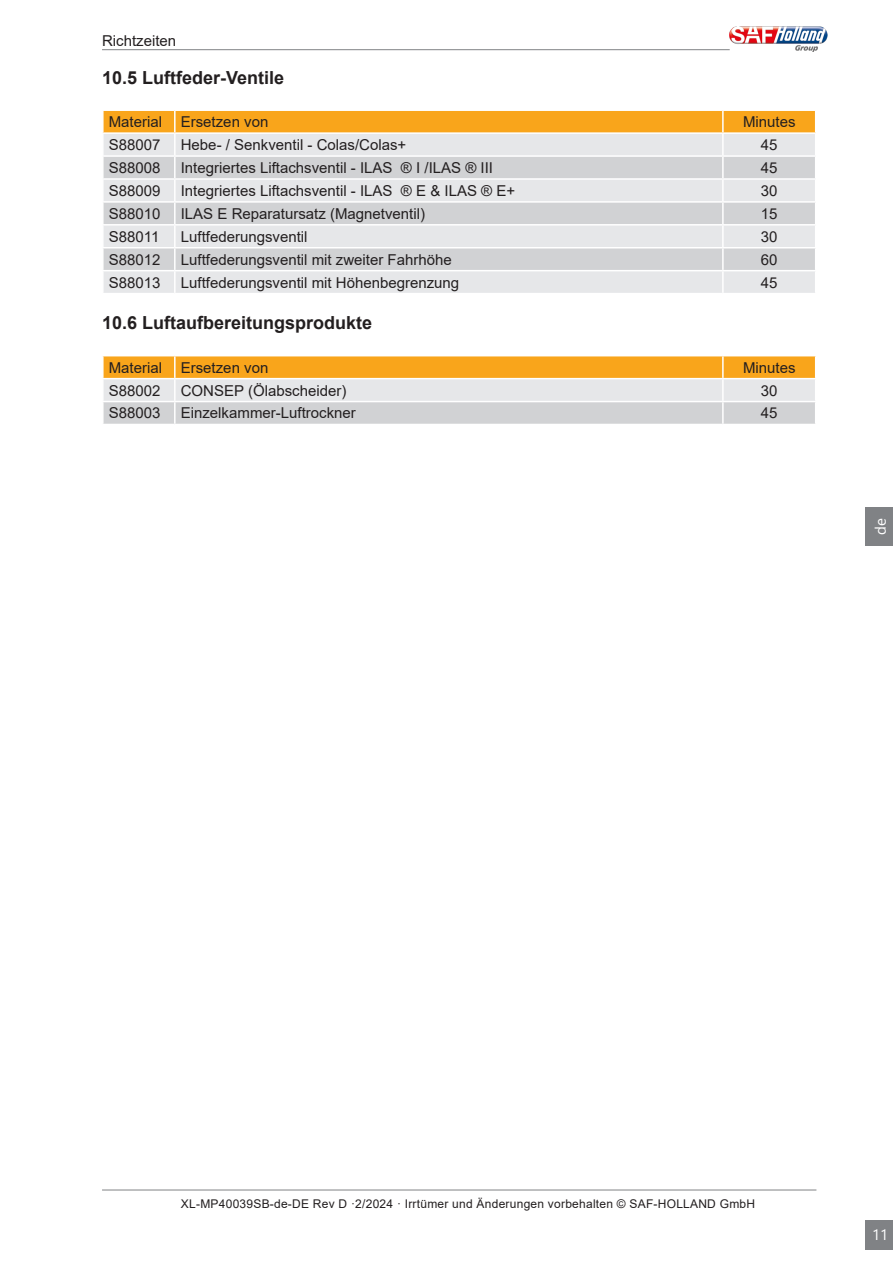
<style>
.page{position:relative;width:893px;height:1263px;background:#fff}
.page>*{position:absolute;margin:0;border:0;box-sizing:border-box;transform-origin:0 0}
.t1{font:700 18px "Arial";color:#231f20}
.t2{font:15px "Arial";color:#231f20}
.t3{font:15px "Segoe UI";color:#fff}
.t4{font:12px "Arial";letter-spacing:.02em;color:#231f20}
</style>
<div class="page">
<hr style="left:102px;top:49px;width:628px;height:1px;background:#808285">
<img style="left:730px;top:26px;width:98px;height:25px">
<hr style="left:102px;top:1189px;width:714px;height:1px;background:#808285">
<div style="left:865px;top:1220px;width:28px;height:29px;background:#808285"></div>
<div style="left:865px;top:507px;width:28px;height:39px;background:#808285"></div>
<svg style="left:103px;top:110px;width:713px;height:183px;background:#e2d9cb"></svg>
<svg style="left:103px;top:356px;width:713px;height:68px;background:#e6cda3"></svg>
<p class="t2" style="left:102px;top:30px;width:76px">Richtzeiten</p>
<p class="t1" style="left:102px;top:65px;width:184px">10.5 Luftfeder-Ventile</p>
<p class="t2" style="left:109px;top:112px;width:55px">Material</p>
<p class="t2" style="left:181px;top:112px;width:89px">Ersetzen von</p>
<p class="t2" style="left:743px;top:112px;width:54px">Minutes</p>
<p class="t2" style="left:109px;top:134px;width:53px">S88007</p>
<p class="t2" style="left:181px;top:134px;width:227px">Hebe- / Senkventil - Colas/Colas+</p>
<p class="t2" style="left:761px;top:134px;width:18px">45</p>
<p class="t2" style="left:109px;top:157px;width:53px">S88008</p>
<p class="t2" style="left:181px;top:157px;width:314px">Integriertes Liftachsventil - ILAS ® I /ILAS ® III</p>
<p class="t2" style="left:761px;top:157px;width:18px">45</p>
<p class="t2" style="left:109px;top:180px;width:53px">S88009</p>
<p class="t2" style="left:181px;top:180px;width:336px">Integriertes Liftachsventil - ILAS ® E &amp; ILAS ® E+</p>
<p class="t2" style="left:761px;top:180px;width:18px">30</p>
<p class="t2" style="left:109px;top:203px;width:53px">S88010</p>
<p class="t2" style="left:181px;top:203px;width:246px">ILAS E Reparatursatz (Magnetventil)</p>
<p class="t2" style="left:761px;top:203px;width:18px">15</p>
<p class="t2" style="left:109px;top:226px;width:52px">S88011</p>
<p class="t2" style="left:181px;top:226px;width:128px">Luftfederungsventil</p>
<p class="t2" style="left:761px;top:226px;width:18px">30</p>
<p class="t2" style="left:109px;top:249px;width:53px">S88012</p>
<p class="t2" style="left:181px;top:249px;width:272px">Luftfederungsventil mit zweiter Fahrhöhe</p>
<p class="t2" style="left:761px;top:249px;width:18px">60</p>
<p class="t2" style="left:109px;top:272px;width:53px">S88013</p>
<p class="t2" style="left:181px;top:272px;width:280px">Luftfederungsventil mit Höhenbegrenzung</p>
<p class="t2" style="left:761px;top:272px;width:18px">45</p>
<p class="t1" style="left:102px;top:310px;width:272px">10.6 Luftaufbereitungsprodukte</p>
<p class="t2" style="left:109px;top:357px;width:55px">Material</p>
<p class="t2" style="left:181px;top:357px;width:89px">Ersetzen von</p>
<p class="t2" style="left:743px;top:357px;width:54px">Minutes</p>
<p class="t2" style="left:109px;top:380px;width:53px">S88002</p>
<p class="t2" style="left:181px;top:380px;width:167px">CONSEP (Ölabscheider)</p>
<p class="t2" style="left:761px;top:380px;width:18px">30</p>
<p class="t2" style="left:109px;top:403px;width:53px">S88003</p>
<p class="t2" style="left:181px;top:403px;width:177px">Einzelkammer-Luftrockner</p>
<p class="t2" style="left:761px;top:403px;width:18px">45</p>
<p class="t3" style="left:866px;top:535px;width:18px;rotate:-90deg">de</p>
<p class="t4" style="left:181px;top:1196px;width:576px">XL-MP40039SB-de-DE Rev D ·2/2024 · Irrtümer und Änderungen vorbehalten © SAF-HOLLAND GmbH</p>
<p class="t3" style="left:872px;top:1220px;width:18px">11</p>
</div>
